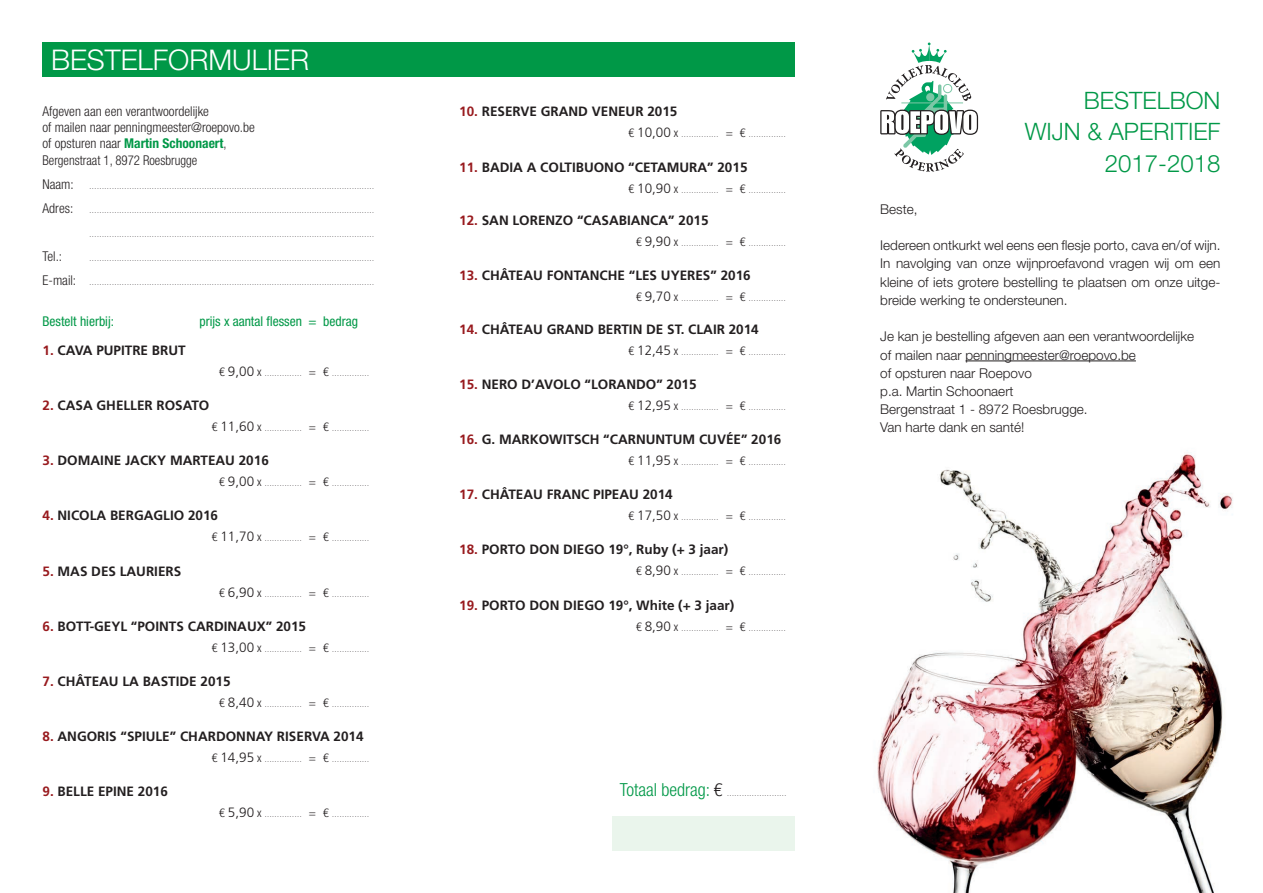
<style>
.page{position:relative;width:1263px;height:893px;background:#fff}
.page>*{position:absolute;margin:0;border:0;box-sizing:border-box;transform-origin:0 0}
.t1{font:300 28.5px "Helvetica Neue LT Std";color:#fff}
.t2{font:300 24px "Helvetica Neue LT Std";color:#009847}
.t3{font:300 condensed 18px "Helvetica Neue LT Std";color:#009847}
.t4{font:700 13.5px "Frutiger LT Std";color:#231f20}
.t5{font:300 13.5px/18.1px "Helvetica Neue LT Std";color:#231f20;text-align:justify}
.t6{font:300 condensed 13.5px "Helvetica Neue LT Std";color:#231f20}
.t7{font:condensed 13.5px "Helvetica Neue LT Std";color:#009847}
.t8{font:700 condensed 13.5px "Helvetica Neue LT Std";color:#009847}
.t9{font:300 condensed 13.5px "Helvetica Neue LT Std";color:#231f20;scale:.95 1}
.t10{font:300 condensed 7.5px "Helvetica Neue LT Std";color:#231f20}
.s1{font-weight:300;color:#231f20}
.s2{font-size:13.5px}
.s3{color:#981a1e}
.s4{font-size:12px}
.s5{font-family:"Frutiger LT Std";font-stretch:normal;font-size:13.5px}
.s6{color:#231f20}
</style>
<div class="page">
<div style="left:612px;top:816px;width:183px;height:34px;background:#eaf5ec"></div>
<img style="left:877px;top:450px;width:356px;height:443px">
<svg style="left:880px;top:43px;width:98px;height:129px"></svg>
<hr style="left:965px;top:361px;width:171px;height:1px;background:#231f20">
<div style="left:43px;top:43px;width:752px;height:34px;background:#009847"></div>
<p class="t1" style="left:51px;top:42px;width:260px">BESTELFORMULIER</p>
<p class="t6" style="left:43px;top:103px;width:168px">Afgeven aan een verantwoordelijke</p>
<p class="t6" style="left:43px;top:120px;width:214px">of mailen naar penningmeester@roepovo.be</p>
<p class="t8" style="left:43px;top:135px;width:185px"><span class="s1">of opsturen naar</span> Martin Schoonaert<span class="s1">,</span></p>
<p class="t9" style="left:43px;top:152px;width:164px">Bergenstraat 1, 8972 Roesbrugge</p>
<p class="t10" style="left:43px;top:182px;width:333px"><span class="s2">Naam:</span> ……………………………………………………………………………………………………</p>
<p class="t10" style="left:43px;top:206px;width:333px"><span class="s2">Adres:</span> ……………………………………………………………………………………………………</p>
<p class="t10" style="left:89px;top:230px;width:287px">……………………………………………………………………………………………………</p>
<p class="t6" style="left:43px;top:248px;width:21px">Tel.:</p>
<p class="t10" style="left:89px;top:254px;width:286px">……………………………………………………………………………………………………</p>
<p class="t10" style="left:43px;top:278px;width:333px"><span class="s2">E-mail:</span> ……………………………………………………………………………………………………</p>
<p class="t7" style="left:43px;top:313px;width:73px">Bestelt hierbij:</p>
<p class="t7" style="left:199px;top:313px;width:160px">prijs x aantal flessen = bedrag</p>
<p class="t4" style="left:43px;top:342px;width:145px"><span class="s3">1.</span> CAVA PUPITRE BRUT</p>
<p class="t10" style="left:219px;top:369px;width:152px"><span class="s4">€</span> <span class="s5">9,00</span> <span class="s4">x</span> …………… <span class="s4">= €</span> ……………</p>
<p class="t4" style="left:43px;top:397px;width:168px"><span class="s3">2.</span> CASA GHELLER ROSATO</p>
<p class="t10" style="left:212px;top:424px;width:159px"><span class="s4">€</span> <span class="s5">11,60</span> <span class="s4">x</span> …………… <span class="s4">= €</span> ……………</p>
<p class="t4" style="left:43px;top:453px;width:228px"><span class="s3">3.</span> DOMAINE JACKY MARTEAU 2016</p>
<p class="t10" style="left:219px;top:479px;width:152px"><span class="s4">€</span> <span class="s5">9,00</span> <span class="s4">x</span> …………… <span class="s4">= €</span> ……………</p>
<p class="t4" style="left:43px;top:508px;width:177px"><span class="s3">4.</span> NICOLA BERGAGLIO 2016</p>
<p class="t10" style="left:212px;top:534px;width:159px"><span class="s4">€</span> <span class="s5">11,70</span> <span class="s4">x</span> …………… <span class="s4">= €</span> ……………</p>
<p class="t4" style="left:43px;top:563px;width:140px"><span class="s3">5.</span> MAS DES LAURIERS</p>
<p class="t10" style="left:219px;top:590px;width:152px"><span class="s4">€</span> <span class="s5">6,90</span> <span class="s4">x</span> …………… <span class="s4">= €</span> ……………</p>
<p class="t4" style="left:43px;top:618px;width:265px"><span class="s3">6.</span> BOTT-GEYL “POINTS CARDINAUX” 2015</p>
<p class="t10" style="left:212px;top:645px;width:159px"><span class="s4">€</span> <span class="s5">13,00</span> <span class="s4">x</span> …………… <span class="s4">= €</span> ……………</p>
<p class="t4" style="left:43px;top:673px;width:189px"><span class="s3">7.</span> CHÂTEAU LA BASTIDE 2015</p>
<p class="t10" style="left:219px;top:700px;width:152px"><span class="s4">€</span> <span class="s5">8,40</span> <span class="s4">x</span> …………… <span class="s4">= €</span> ……………</p>
<p class="t4" style="left:43px;top:729px;width:322px"><span class="s3">8.</span> ANGORIS “SPIULE” CHARDONNAY RISERVA 2014</p>
<p class="t10" style="left:212px;top:755px;width:159px"><span class="s4">€</span> <span class="s5">14,95</span> <span class="s4">x</span> …………… <span class="s4">= €</span> ……………</p>
<p class="t4" style="left:43px;top:784px;width:127px"><span class="s3">9.</span> BELLE EPINE 2016</p>
<p class="t10" style="left:219px;top:810px;width:152px"><span class="s4">€</span> <span class="s5">5,90</span> <span class="s4">x</span> …………… <span class="s4">= €</span> ……………</p>
<p class="t4" style="left:459px;top:104px;width:220px"><span class="s3">10.</span> RESERVE GRAND VENEUR 2015</p>
<p class="t10" style="left:628px;top:130px;width:159px"><span class="s4">€</span> <span class="s5">10,00</span> <span class="s4">x</span> …………… <span class="s4">= €</span> ……………</p>
<p class="t4" style="left:459px;top:159px;width:290px"><span class="s3">11.</span> BADIA A COLTIBUONO “CETAMURA” 2015</p>
<p class="t10" style="left:628px;top:186px;width:159px"><span class="s4">€</span> <span class="s5">10,90</span> <span class="s4">x</span> …………… <span class="s4">= €</span> ……………</p>
<p class="t4" style="left:459px;top:212px;width:251px"><span class="s3">12.</span> SAN LORENZO “CASABIANCA” 2015</p>
<p class="t10" style="left:636px;top:239px;width:152px"><span class="s4">€</span> <span class="s5">9,90</span> <span class="s4">x</span> …………… <span class="s4">= €</span> ……………</p>
<p class="t4" style="left:459px;top:268px;width:293px"><span class="s3">13.</span> CHÂTEAU FONTANCHE “LES UYERES” 2016</p>
<p class="t10" style="left:636px;top:294px;width:152px"><span class="s4">€</span> <span class="s5">9,70</span> <span class="s4">x</span> …………… <span class="s4">= €</span> ……………</p>
<p class="t4" style="left:459px;top:321px;width:301px"><span class="s3">14.</span> CHÂTEAU GRAND BERTIN DE ST. CLAIR 2014</p>
<p class="t10" style="left:628px;top:348px;width:159px"><span class="s4">€</span> <span class="s5">12,45</span> <span class="s4">x</span> …………… <span class="s4">= €</span> ……………</p>
<p class="t4" style="left:459px;top:376px;width:239px"><span class="s3">15.</span> NERO D’AVOLO “LORANDO” 2015</p>
<p class="t10" style="left:628px;top:403px;width:159px"><span class="s4">€</span> <span class="s5">12,95</span> <span class="s4">x</span> …………… <span class="s4">= €</span> ……………</p>
<p class="t4" style="left:459px;top:431px;width:324px"><span class="s3">16.</span> G. MARKOWITSCH “CARNUNTUM CUVÉE” 2016</p>
<p class="t10" style="left:628px;top:458px;width:159px"><span class="s4">€</span> <span class="s5">11,95</span> <span class="s4">x</span> …………… <span class="s4">= €</span> ……………</p>
<p class="t4" style="left:459px;top:487px;width:215px"><span class="s3">17.</span> CHÂTEAU FRANC PIPEAU 2014</p>
<p class="t10" style="left:628px;top:513px;width:159px"><span class="s4">€</span> <span class="s5">17,50</span> <span class="s4">x</span> …………… <span class="s4">= €</span> ……………</p>
<p class="t4" style="left:459px;top:542px;width:271px"><span class="s3">18.</span> PORTO DON DIEGO 19°, Ruby (+ 3 jaar)</p>
<p class="t10" style="left:636px;top:568px;width:152px"><span class="s4">€</span> <span class="s5">8,90</span> <span class="s4">x</span> …………… <span class="s4">= €</span> ……………</p>
<p class="t4" style="left:459px;top:597px;width:277px"><span class="s3">19.</span> PORTO DON DIEGO 19°, White (+ 3 jaar)</p>
<p class="t10" style="left:636px;top:624px;width:152px"><span class="s4">€</span> <span class="s5">8,90</span> <span class="s4">x</span> …………… <span class="s4">= €</span> ……………</p>
<p class="t3" style="left:620px;top:780px;width:104px">Totaal bedrag: <span class="s6">€</span></p>
<p class="t10" style="left:727px;top:789px;width:62px">……………………</p>
<p class="t2" style="left:1084px;top:86px;width:138px">BESTELBON</p>
<p class="t2" style="left:1025px;top:117px;width:197px">WIJN &amp; APERITIEF</p>
<p class="t2" style="left:1105px;top:148px;width:117px">2017-2018</p>
<p class="t5" style="left:880px;top:200px;width:39px">Beste,</p>
<p class="t5" style="left:880px;top:236px;width:342px">Iedereen ontkurkt wel eens een flesje porto, cava en/of wijn.<br>In navolging van onze wijnproefavond vragen wij om een kleine of iets grotere bestelling te plaatsen om onze uitge&shy;breide werking te ondersteunen.</p>
<p class="t5" style="left:880px;top:327px;width:315px">Je kan je bestelling afgeven aan een verantwoordelijke</p>
<p class="t5" style="left:880px;top:345px;width:257px">of mailen naar penningmeester@roepovo.be</p>
<p class="t5" style="left:880px;top:364px;width:153px">of opsturen naar Roepovo</p>
<p class="t5" style="left:880px;top:382px;width:135px">p.a. Martin Schoonaert</p>
<p class="t5" style="left:880px;top:400px;width:209px">Bergenstraat 1 - 8972 Roesbrugge.</p>
<p class="t5" style="left:880px;top:418px;width:146px">Van harte dank en santé!</p>
</div>
